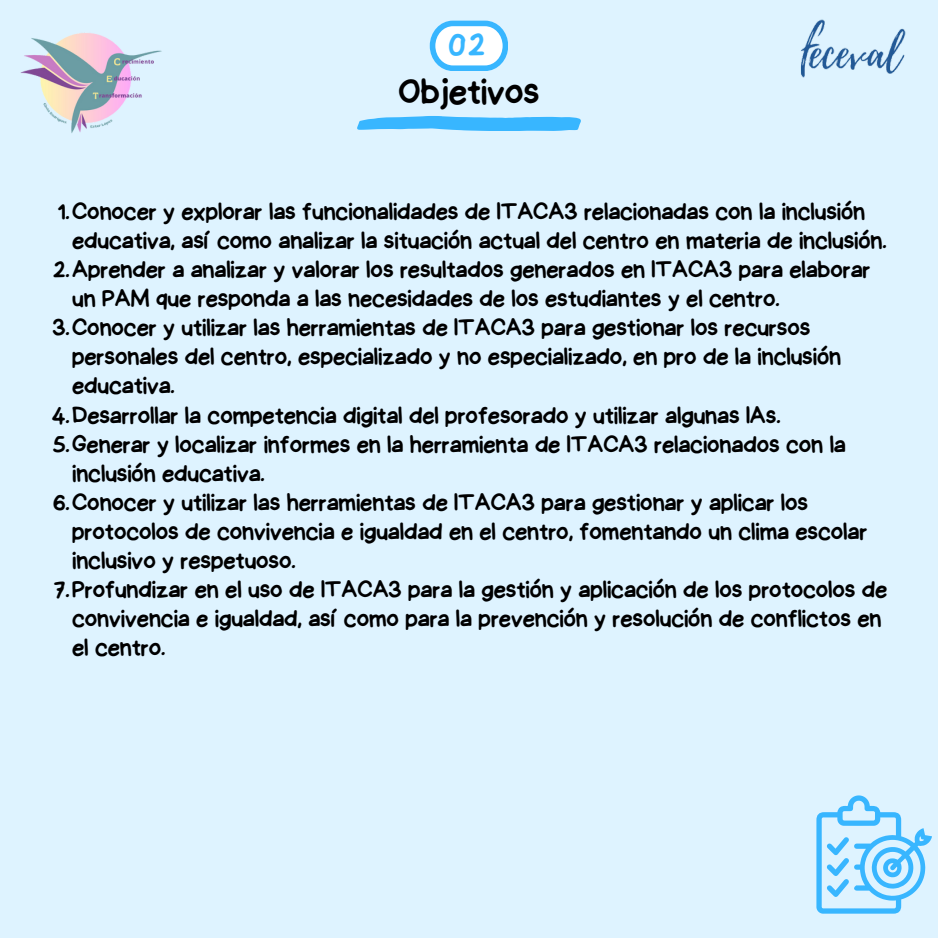
<style>
.page{position:relative;width:938px;height:938px;background:#fff}
.page>*{position:absolute;margin:0;border:0;box-sizing:border-box;transform-origin:0 0}
.t1{font:37.62px "Handyman";color:#000}
.t2{font:34.38px "Handyman";color:#38b6ff}
.t3{font:25px/29px "Handyman";color:#000}
</style>
<div class="page">
<div style="left:0;top:0;width:938px;height:937px;background:#def3ff"></div>
<svg style="left:429px;top:21px;width:78px;height:49px"></svg>
<svg style="left:357px;top:116px;width:224px;height:15px"></svg>
<svg style="left:816px;top:795px;width:116px;height:118px"></svg>
<img style="left:20px;top:32px;width:142px;height:101px">
<img style="left:800px;top:19px;width:106px;height:59px">
<p class="t2" style="left:448px;top:28px;width:38px">02</p>
<p class="t1" style="left:398px;top:73px;width:142px">Objetivos</p>
<p class="t3" style="left:72px;top:197px;width:816px;text-indent:-14px">1.Conocer y explorar las funcionalidades de ITACA3 relacionadas con la inclusión educativa, así como analizar la situación actual del centro en materia de inclusión.</p>
<p class="t3" style="left:72px;top:255px;width:799px;text-indent:-19px">2.Aprender a analizar y valorar los resultados generados en ITACA3 para elaborar un PAM que responda a las necesidades de los estudiantes y el centro.</p>
<h1 class="t3" style="left:72px;top:313px;width:770px;text-indent:-20px">3.Conocer y utilizar las herramientas de ITACA3 para gestionar los recursos personales del centro, especializado y no especializado, en pro de la inclusión educativa.</h1>
<p class="t3" style="left:52px;top:400px;width:730px">4.Desarrollar la competencia digital del profesorado y utilizar algunas IAs.</p>
<p class="t3" style="left:72px;top:429px;width:775px;text-indent:-19px">5.Generar y localizar informes en la herramienta de ITACA3 relacionados con la inclusión educativa.</p>
<p class="t3" style="left:72px;top:488px;width:796px;text-indent:-19px">6.Conocer y utilizar las herramientas de ITACA3 para gestionar y aplicar los protocolos de convivencia e igualdad en el centro, fomentando un clima escolar inclusivo y respetuoso.</p>
<p class="t3" style="left:72px;top:575px;width:816px;text-indent:-18px">7.Profundizar en el uso de ITACA3 para la gestión y aplicación de los protocolos de convivencia e igualdad, así como para la prevención y resolución de conflictos en el centro.</p>
</div>
